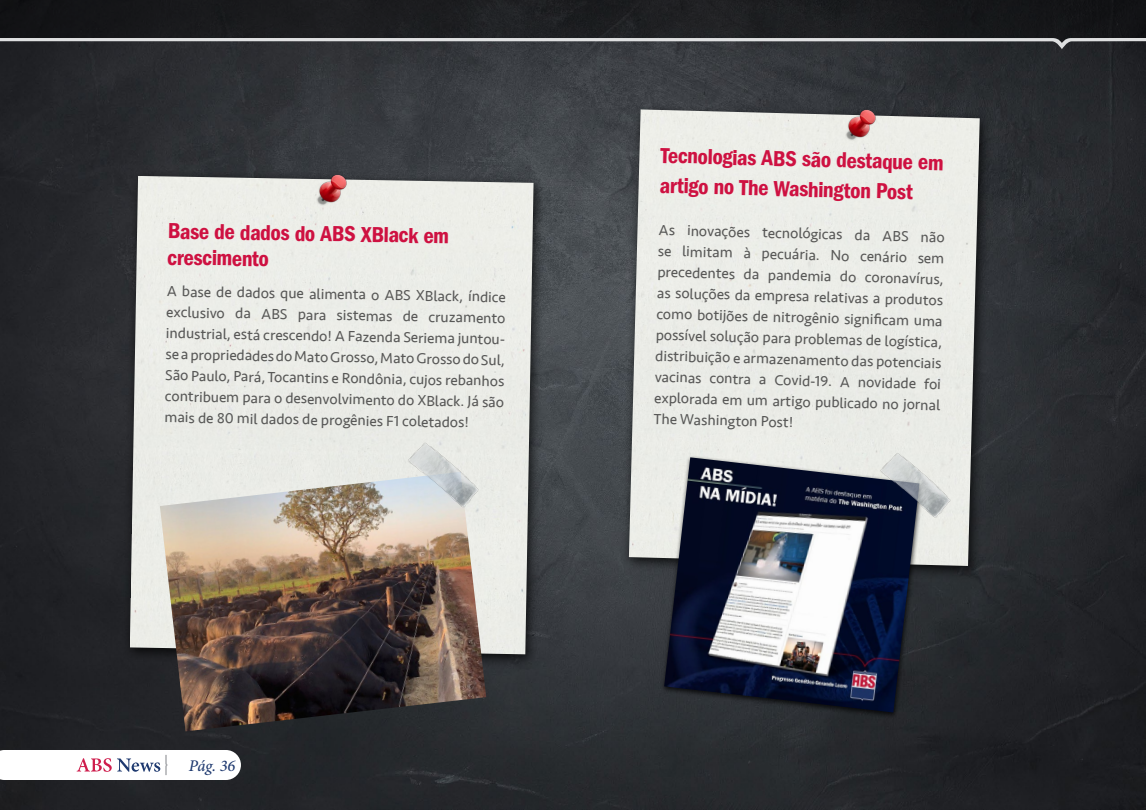
<style>
.page{position:relative;width:1146px;height:810px;background:#fff}
.page>*{position:absolute;margin:0;border:0;box-sizing:border-box;transform-origin:0 0}
.t1{font:22.5px/26.2px "ITC Franklin Gothic Std Dm Cd";color:#ce1141}
.t2{font:italic 500 16.27px "Minion Pro";color:#1e396f}
.t3{font:15px/20.9px "Seravek";color:#585857}
</style>
<div class="page">
<img style="left:0;top:49px;width:1145px;height:761px">
<div style="left:122px;top:170px;width:424px;height:499px;background:#000;opacity:.75"></div>
<div style="left:130px;top:176px;width:403px;height:478px;background:#ebede7"></div>
<img style="left:160px;top:472px;width:326px;height:259px">
<img style="left:313px;top:171px;width:37px;height:38px">
<img style="left:377px;top:416px;width:120px;height:110px">
<svg style="left:0;top:0;width:1145px;height:38px;background:#1a1b1d"></svg>
<svg style="left:0;top:38px;width:1145px;height:11px;background:#626367"></svg>
<div style="left:621px;top:103px;width:371px;height:478px;background:#000;opacity:.75"></div>
<div style="left:628px;top:109px;width:351px;height:457px;background:#ebece7"></div>
<img style="left:841px;top:106px;width:38px;height:38px">
<div style="left:661px;top:455px;width:263px;height:264px;background:#000;opacity:.75"></div>
<img style="left:664px;top:457px;width:255px;height:255px">
<img style="left:849px;top:426px;width:119px;height:111px">
<svg style="left:0;top:750px;width:241px;height:30px"></svg>
<h1 class="t1" style="left:168px;top:218px;width:283px;rotate:1deg">Base de dados do ABS XBlack em crescimento</h1>
<p class="t3" style="left:167px;top:281px;width:350px;rotate:1deg">A base de dados que alimenta o ABS XBlack, índice exclusivo da ABS para sistemas de cruzamento industrial, está crescendo! A Fazenda Seriema juntou&shy;se a propriedades do Mato Grosso, Mato Grosso do Sul, São Paulo, Pará, Tocantins e Rondônia, cujos rebanhos contribuem para o desenvolvimento do XBlack. Já são mais de 80 mil dados de progênies F1 coletados!</p>
<p class="t2" style="left:189px;top:755px;width:48px">Pág. 36</p>
<h1 class="t1" style="left:660px;top:141px;width:285px;line-height:30px;rotate:1deg">Tecnologias ABS são destaque em artigo no The Washington Post</h1>
<p class="t3" style="left:657px;top:220px;width:289px;text-align:justify;rotate:1deg">As inovações tecnológicas da ABS não se limitam à pecuária. No cenário sem precedentes da pandemia do coronavírus, as soluções da empresa relativas a produtos como botijões de nitrogênio signifi cam uma possível solução para problemas de logística, distribuição e armazenamento das potenciais vacinas contra a Covid-19. A novidade foi explorada em um artigo publicado no jornal The Washington Post!</p>
</div>
